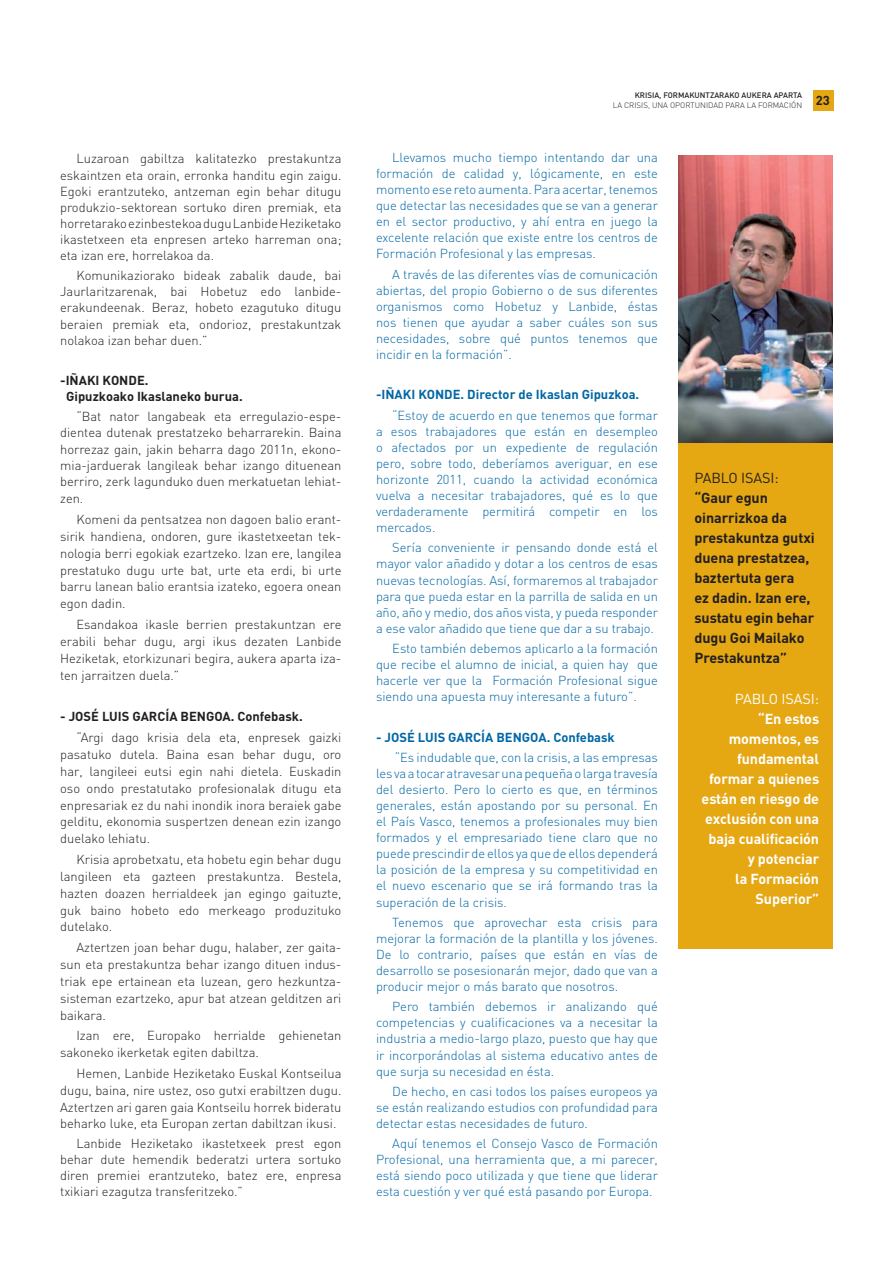
<style>
.page{position:relative;width:893px;height:1265px;background:#fff}
.page>*{position:absolute;margin:0;border:0;box-sizing:border-box;transform-origin:0 0}
.t1{font:700 14.4px/20.1px "DIN";letter-spacing:-.005em;color:#231f20}
.t2{font:700 14.4px/20.1px "DIN";letter-spacing:-.005em;color:#fff;text-align:right}
.t3{font:300 12.9px/16px "DIN";color:#0066a5;text-align:justify}
.t4{font:300 12.9px/16.8px "DIN";color:#231f20;text-align:justify}
.t5{font:700 12.9px/20.1px "DIN";color:#0066a5}
.t6{font:700 12.9px/16px "DIN";color:#231f20}
.t7{font:300 7.95px/10.1px "DIN";color:#231f20}
.s1{font-weight:700}
.s2{font-weight:500}
.s3{font-weight:300}
.s4{font-weight:400}
</style>
<div class="page">
<div style="left:678px;top:341px;width:154px;height:607px;background:#e5a712"></div>
<img style="left:678px;top:155px;width:154px;height:287px">
<div style="left:812px;top:90px;width:21px;height:21px;background:#e5a712"></div>
<p class="t4" style="left:60px;top:152px;width:283px;line-height:16px;text-indent:16px">Luzaroan gabiltza kalitatezko prestakuntza eskaintzen eta orain, erronka handitu egin zaigu.<br>Egoki erantzuteko, antzeman egin behar ditugu produkzio-sektorean sortuko diren premiak, eta horretarako ezinbestekoa dugu Lanbide Heziketako ikastetxeen eta enpresen arteko harreman ona; eta izan ere, horrelakoa da.</p>
<p class="t4" style="left:60px;top:269px;width:283px;line-height:16px;text-indent:16px">Komunikaziorako bideak zabalik daude, bai Jaurlaritzarenak, bai Hobetuz edo lanbide&shy;erakundeenak. Beraz, hobeto ezagutuko ditugu beraien premiak eta, ondorioz, prestakuntzak nolakoa izan behar duen.”</p>
<p class="t6" style="left:66px;top:374px;width:178px;text-indent:-6px">-IÑAKI KONDE.<br>Gipuzkoako Ikaslaneko burua.</p>
<p class="t4" style="left:60px;top:410px;width:283px;line-height:16.4px;text-indent:16px">“Bat nator langabeak eta erregulazio-espe&shy;dientea dutenak prestatzeko beharrarekin. Baina horrezaz gain, jakin beharra dago 2011n, ekono&shy;mia-jarduerak langileak behar izango dituenean berriro, zerk lagunduko duen merkatuetan lehiat&shy;zen.</p>
<p class="t4" style="left:60px;top:512px;width:283px;text-indent:16px">Komeni da pentsatzea non dagoen balio erant&shy;sirik handiena, ondoren, gure ikastetxeetan tek&shy;nologia berri egokiak ezartzeko. Izan ere, langilea prestatuko dugu urte bat, urte eta erdi, bi urte barru lanean balio erantsia izateko, egoera onean egon dadin.</p>
<p class="t4" style="left:60px;top:617px;width:283px;text-indent:16px">Esandakoa ikasle berrien prestakuntzan ere erabili behar dugu, argi ikus dezaten Lanbide Heziketak, etorkizunari begira, aukera aparta iza&shy;ten jarraitzen duela.”</p>
<p class="t4" style="left:76px;top:707px;width:266px;line-height:20.9px;text-indent:-16px"><span class="s1">- JOSÉ LUIS GARCÍA BENGOA. Confebask.<br></span>“Argi dago krisia dela eta, enpresek gaizki</p>
<p class="t4" style="left:60px;top:747px;width:283px">pasatuko dutela. Baina esan behar dugu, oro har, langileei eutsi egin nahi dietela. Euskadin oso ondo prestatutako profesionalak ditugu eta enpresariak ez du nahi inondik inora beraiek gabe gelditu, ekonomia suspertzen denean ezin izango duelako lehiatu.</p>
<p class="t4" style="left:60px;top:852px;width:283px;text-indent:16px">Krisia aprobetxatu, eta hobetu egin behar dugu langileen eta gazteen prestakuntza. Bestela, hazten doazen herrialdeek jan egingo gaituzte, guk baino hobeto edo merkeago produzituko dutelako.</p>
<p class="t4" style="left:60px;top:940px;width:283px;text-indent:16px">Aztertzen joan behar dugu, halaber, zer gaita&shy;sun eta prestakuntza behar izango dituen indus&shy;triak epe ertainean eta luzean, gero hezkuntza&shy;sisteman ezartzeko, apur bat atzean gelditzen ari baikara.</p>
<p class="t4" style="left:60px;top:1028px;width:283px;text-indent:16px">Izan ere, Europako herrialde gehienetan sakoneko ikerketak egiten dabiltza.</p>
<p class="t4" style="left:60px;top:1066px;width:283px;text-indent:16px">Hemen, Lanbide Heziketako Euskal Kontseilua dugu, baina, nire ustez, oso gutxi erabiltzen dugu.<br>Aztertzen ari garen gaia Kontseilu horrek bideratu beharko luke, eta Europan zertan dabiltzan ikusi.</p>
<p class="t4" style="left:60px;top:1136px;width:283px;line-height:16px;text-indent:16px">Lanbide Heziketako ikastetxeek prest egon behar dute hemendik bederatzi urtera sortuko diren premiei erantzuteko, batez ere, enpresa txikiari ezagutza transferitzeko.”</p>
<p class="t7" style="left:613px;top:91px;width:218px;text-indent:22px"><span class="s2">KRISIA, FORMAKUNTZARAKO AUKERA APARTA<br></span>LA CRISIS, UNA OPORTUNIDAD PARA LA FORMACIÓN <sup>23</sup></p>
<p class="t3" style="left:376px;top:151px;width:283px;text-indent:16px">Llevamos mucho tiempo intentando dar una formación de calidad y, lógicamente, en este momento ese reto aumenta. Para acertar, tenemos que detectar las necesidades que se van a generar en el sector productivo, y ahí entra en juego la excelente relación que existe entre los centros de Formación Profesional y las empresas.</p>
<p class="t3" style="left:376px;top:267px;width:283px;text-indent:16px">A través de las diferentes vías de comunicación abiertas, del propio Gobierno o de sus diferentes organismos como Hobetuz y Lanbide, éstas nos tienen que ayudar a saber cuáles son sus necesidades, sobre qué puntos tenemos que incidir en la formación”.</p>
<p class="t5" style="left:392px;top:386px;width:267px;text-indent:-16px">-IÑAKI KONDE. Director de Ikaslan Gipuzkoa. <span class="s3">“Estoy de acuerdo en que tenemos que formar</span></p>
<p class="t3" style="left:376px;top:424px;width:283px">a esos trabajadores que están en desempleo o afectados por un expediente de regulación pero, sobre todo, deberíamos averiguar, en ese horizonte 2011, cuando la actividad económica vuelva a necesitar trabajadores, qué es lo que verdaderamente permitirá competir en los mercados.</p>
<p class="t3" style="left:376px;top:541px;width:283px;text-indent:16px">Sería conveniente ir pensando donde está el mayor valor añadido y dotar a los centros de esas nuevas tecnologías. Así, formaremos al trabajador para que pueda estar en la parrilla de salida en un año, año y medio, dos años vista, y pueda responder a ese valor añadido que tiene que dar a su trabajo.</p>
<p class="t3" style="left:376px;top:641px;width:283px;text-indent:16px">Esto también debemos aplicarlo a la formación que recibe el alumno de inicial, a quien hay que hacerle ver que la Formación Profesional sigue siendo una apuesta muy interesante a futuro”.</p>
<p class="t3" style="left:395px;top:728px;width:265px;line-height:20.1px;text-indent:-19px"><span class="s1">- JOSÉ LUIS GARCÍA BENGOA. Confebask<br></span>“Es indudable que, con la crisis, a las empresas</p>
<p class="t3" style="left:376px;top:766px;width:283px">les va a tocar atravesar una pequeña o larga travesía del desierto. Pero lo cierto es que, en términos generales, están apostando por su personal. En el País Vasco, tenemos a profesionales muy bien formados y el empresariado tiene claro que no puede prescindir de ellos ya que de ellos dependerá la posición de la empresa y su competitividad en el nuevo escenario que se irá formando tras la superación de la crisis.</p>
<p class="t3" style="left:376px;top:915px;width:283px;text-indent:16px">Tenemos que aprovechar esta crisis para mejorar la formación de la plantilla y los jóvenes.<br>De lo contrario, países que están en vías de desarrollo se posesionarán mejor, dado que van a producir mejor o más barato que nosotros.</p>
<p class="t3" style="left:376px;top:1000px;width:283px;text-indent:16px">Pero también debemos ir analizando qué competencias y cualificaciones va a necesitar la industria a medio-largo plazo, puesto que hay que ir incorporándolas al sistema educativo antes de que surja su necesidad en ésta.</p>
<p class="t3" style="left:376px;top:1084px;width:283px;text-indent:16px">De hecho, en casi todos los países europeos ya se están realizando estudios con profundidad para detectar estas necesidades de futuro.</p>
<p class="t3" style="left:376px;top:1136px;width:283px;text-indent:16px">Aquí tenemos el Consejo Vasco de Formación Profesional, una herramienta que, a mi parecer, está siendo poco utilizada y que tiene que liderar esta cuestión y ver qué está pasando por Europa.</p>
<p class="t1" style="left:694px;top:469px;width:122px"><span class="s4">PABLO ISASI: </span>“Gaur egun oinarrizkoa da prestakuntza gutxi duena prestatzea, baztertuta gera<br>ez dadin. Izan ere, sustatu egin behar dugu Goi Mailako<br>Prestakuntza”</p>
<p class="t2" style="left:701px;top:690px;width:119px"><span class="s4">PABLO ISASI:<br></span>“En estos momentos, es fundamental formar a quienes están en riesgo de exclusión con una baja cualificación y potenciar<br>la Formación<br>Superior”</p>
</div>
